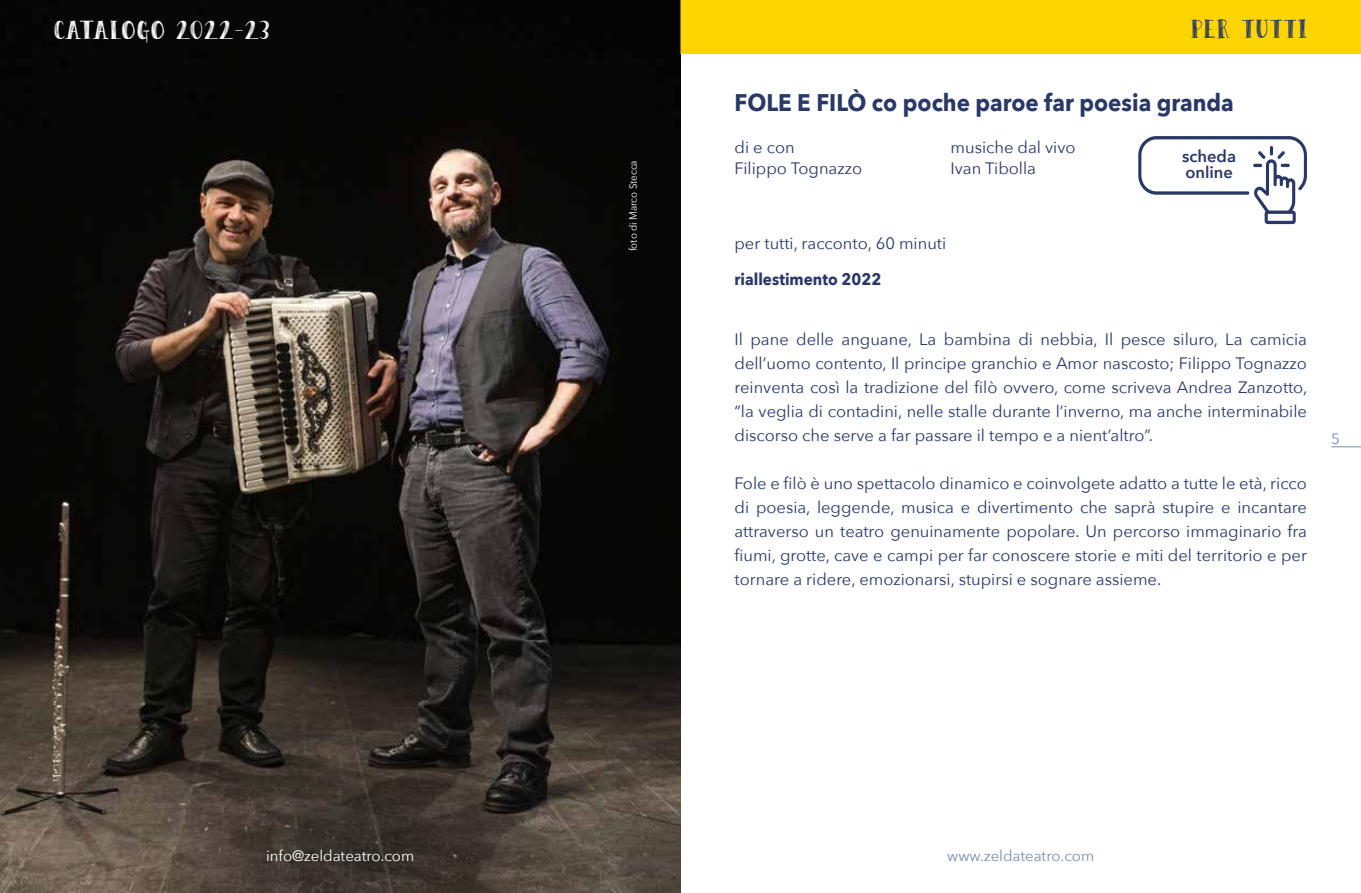
<style>
.page{position:relative;width:1361px;height:893px;background:#fff}
.page>*{position:absolute;margin:0;border:0;box-sizing:border-box;transform-origin:0 0}
.t1{font:30px "Peas&Carrots";letter-spacing:.015em;color:#fff}
.t2{font:30px "Peas&Carrots";letter-spacing:.05em;color:#2a3868}
.t3{font:700 24px "Avenir Next";color:#2a3868;scale:.93 1}
.t4{font:16.5px/24px "Avenir Next";color:#2a3868;text-align:justify}
.t5{font:700 16.5px "Avenir Next";color:#2a3868;scale:.93 1}
.t6{font:600 16.5px/16.5px "Avenir Next";color:#2a3868}
.t7{font:15px "Avenir Next";color:#778eae}
.t8{font:15px "Avenir Next";color:#fff}
.t9{font:10.5px "Avenir Next";color:#fff;scale:.93 1}
</style>
<div class="page">
<img style="left:0;top:0;width:680px;height:508px">
<hr style="left:1331px;top:446px;width:30px;height:1px;background:#778eae">
<div style="left:680px;top:0;width:681px;height:54px;background:#ffd500"></div>
<svg style="left:0;top:508px;width:680px;height:385px;background:#2f2a24"></svg>
<svg style="left:1138px;top:136px;width:169px;height:88px"></svg>
<h1 class="t1" style="left:54px;top:13px;width:217px">CATALOGO 2022-23</h1>
<p class="t8" style="left:266px;top:843px;width:150px">info@zeldateatro.com</p>
<p class="t9" style="left:624px;top:251px;width:99px;rotate:-90deg">foto di Marco Stecca</p>
<h1 class="t2" style="left:1191px;top:13px;width:117px">PER TUTTI</h1>
<h2 class="t3" style="left:734px;top:82px;width:538px">FOLE E FILÒ co poche paroe far poesia granda</h2>
<p class="t4" style="left:734px;top:135px;width:62px">di e con</p>
<p class="t4" style="left:950px;top:135px;width:126px">musiche dal vivo</p>
<p class="t4" style="left:734px;top:156px;width:129px">Filippo Tognazzo</p>
<p class="t4" style="left:950px;top:156px;width:87px">Ivan Tibolla</p>
<p class="t6" style="left:1182px;top:148px;width:56px">scheda online</p>
<p class="t4" style="left:734px;top:231px;width:213px">per tutti, racconto, 60 minuti</p>
<p class="t5" style="left:734px;top:265px;width:159px">riallestimento 2022</p>
<p class="t4" style="left:734px;top:327px;width:574px">Il pane delle anguane, La bambina di nebbia, Il pesce siluro, La camicia dell’uomo contento, Il principe granchio e Amor nascosto; Filippo Tognazzo reinventa così la tradizione del filò ovvero, come scriveva Andrea Zanzotto, “la veglia di contadini, nelle stalle durante l’inverno, ma anche interminabile discorso che serve a far passare il tempo e a nient’altro”.</p>
<p class="t4" style="left:734px;top:471px;width:574px">Fole e filò è uno spettacolo dinamico e coinvolgete adatto a tutte le età, ricco di poesia, leggende, musica e divertimento che saprà stupire e incantare attraverso un teatro genuinamente popolare. Un percorso immaginario fra fiumi, grotte, cave e campi per far conoscere storie e miti del territorio e per tornare a ridere, emozionarsi, stupirsi e sognare assieme.</p>
<p class="t7" style="left:1331px;top:426px;width:10px">5</p>
<p class="t7" style="left:947px;top:843px;width:149px">www.zeldateatro.com</p>
</div>
